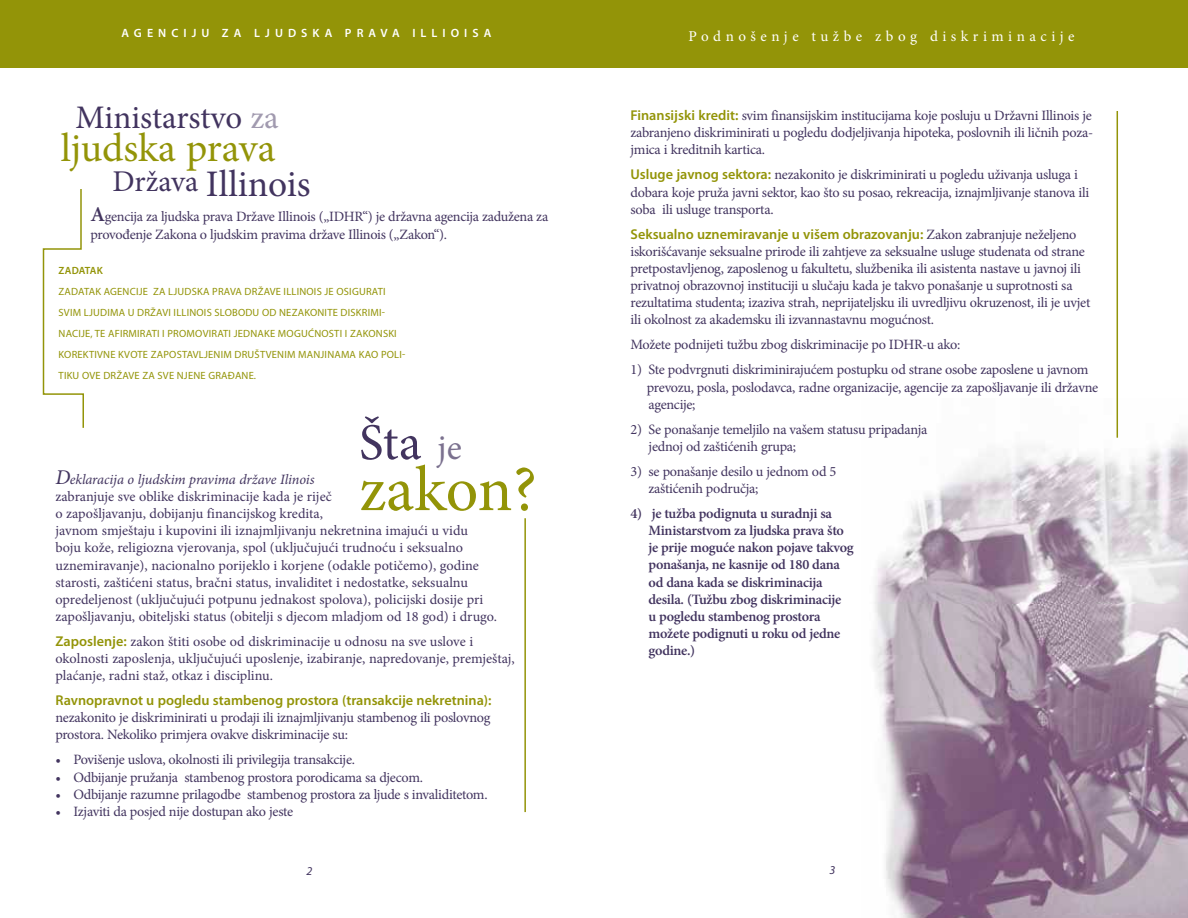
<style>
.page{position:relative;width:1188px;height:918px;background:#fff}
.page>*{position:absolute;margin:0;border:0;box-sizing:border-box;transform-origin:0 0}
.t1{font:64.05px "Minion Pro";letter-spacing:-.005em;color:#939408}
.t2{font:51.6px "Minion Pro";color:#42345f}
.t3{font:40.5px "Minion Pro";letter-spacing:-.005em;color:#939408}
.t4{font:37.5px "Minion Pro";color:#42345f}
.t5{font:32.85px "Minion Pro";letter-spacing:-.005em;color:#42345f}
.t6{font:15px "Minion Pro";letter-spacing:.3em;color:#fff}
.t7{font:14.25px/17.1px "Minion Pro";letter-spacing:-.02em;color:#42345f}
.t8{font:14.25px/17.1px "Minion Pro";color:#42345f}
.t9{font:600 14.25px/17.1px "Minion Pro";letter-spacing:-.02em;color:#42345f}
.t10{font:600 14.25px "Myriad Pro";color:#939408}
.t11{font:600 12px "Myriad Pro";letter-spacing:.46em;color:#fff}
.t12{font:italic 12px "Myriad Pro";color:#42345f}
.t13{font:10.5px/21px "Myriad Pro";letter-spacing:.02em;color:#939408}
.t14{font:600 10.5px "Myriad Pro";letter-spacing:.01em;color:#939408}
.s1{color:#a19aaf}
.s2{font-size:30.15px}
.s3{font-weight:600;font-size:21px}
.s4{font-size:35.55px;color:#7b718f}
.s5{font-style:italic;font-size:21px}
.s6{font-style:italic}
.s7{font-family:"Myriad Pro";font-weight:600;color:#939408}
.s8{font-family:"Minion Pro";font-weight:400;color:#42345f}
</style>
<div class="page">
<img style="left:873px;top:398px;width:315px;height:520px">
<hr style="left:524px;top:518px;width:2px;height:294px;background:#939408">
<div style="left:0;top:0;width:1188px;height:68px;background:#939408"></div>
<hr style="left:1117px;top:111px;width:1px;height:327px;background:#939408">
<svg style="left:42px;top:189px;width:42px;height:239px"></svg>
<p class="t11" style="left:122px;top:26px;width:111px">Agenciju za</p>
<p class="t11" style="left:254px;top:26px;width:33px">ljuds</p>
<p class="t11" style="left:313px;top:26px;width:141px">ka pra va Illioisa</p>
<p class="t6" style="left:689px;top:26px;width:388px">Podnošenje tužbe zbog diskriminacije</p>
<h3 class="t5" style="left:76px;top:96px;width:205px">Ministarstvo <span class="s1">za</span></h3>
<h3 class="t3" style="left:61px;top:121px;width:216px">ljudska prava</h3>
<h3 class="t4" style="left:112px;top:159px;width:200px"><span class="s2">Država</span> Illinois</h3>
<p class="t7" style="left:91px;top:208px;width:459px"><span class="s3">A</span>gencija za ljudska prava Države Illinois („IDHR“) je državna agencija zadužena za provođenje Zakona o ljudskim pravima države Illinois („Zakon“).</p>
<p class="t14" style="left:59px;top:263px;width:45px">ZADATAK</p>
<p class="t13" style="left:59px;top:280px;width:348px">ZADATAK AGENCIJE ZA LJUDSKA PRAVA DRŽAVE ILLINOIS JE OSIGURATI SVIM LJUDIMA U DRŽAVI ILLINOIS SLOBODU OD NEZAKONITE DISKRIMI-NACIJE, TE AFIRMIRATI I PROMOVIRATI JEDNAKE MOGUĆNOSTI I ZAKONSKI KOREKTIVNE KVOTE ZAPOSTAVLJENIM DRUŠTVENIM MANJINAMA KAO POLI-TIKU OVE DRŽAVE ZA SVE NJENE GRAĐANE.</p>
<h2 class="t2" style="left:359px;top:408px;width:104px">Šta <span class="s4">je</span></h2>
<h1 class="t1" style="left:359px;top:447px;width:179px">zakon?</h1>
<p class="t8" style="left:55px;top:471px;width:443px"><span class="s5">D</span><span class="s6">eklaracija o ljudskim pravima države Ilinois<br></span>zabranjuje sve oblike diskriminacije kada je riječ<br>o zapošljavanju, dobijanju financijskog kredita,<br>javnom smještaju i kupovini ili iznajmljivanju nekretnina imajući u vidu boju kože, religiozna vjerovanja, spol (uključujući trudnoću i seksualno uznemiravanje), nacionalno porijeklo i korjene (odakle potičemo), godine starosti, zaštićeni status, bračni status, invaliditet i nedostatke, seksualnu opredeljenost (uključujući potpunu jednakost spolova), policijski dosije pri zapošljavanju, obiteljski status (obitelji s djecom mladjom od 18 god) i drugo.</p>
<p class="t8" style="left:55px;top:633px;width:461px"><span class="s7">Zaposlenje:</span> zakon štiti osobe od diskriminacije u odnosu na sve uslove i okolnosti zaposlenja, uključujući uposlenje, izabiranje, napredovanje, premještaj, plaćanje, radni staž, otkaz i disciplinu.</p>
<p class="t10" style="left:55px;top:691px;width:438px">Ravnopravnot u pogledu stambenog prostora (transakcije nekretnina):</p>
<p class="t7" style="left:55px;top:709px;width:437px">nezakonito je diskriminirati u prodaji ili iznajmljivanju stambenog ili poslovnog prostora. Nekoliko primjera ovakve diskriminacije su:</p>
<p class="t7" style="left:55px;top:751px;width:301px">• Povišenje uslova, okolnosti ili privilegija transakcije.</p>
<p class="t7" style="left:55px;top:769px;width:369px">• Odbijanje pružanja stambenog prostora porodicama sa djecom.</p>
<p class="t7" style="left:55px;top:786px;width:434px">• Odbijanje razumne prilagodbe stambenog prostora za ljude s invaliditetom.</p>
<p class="t7" style="left:55px;top:803px;width:239px">• Izjaviti da posjed nije dostupan ako jeste</p>
<p class="t7" style="left:631px;top:107px;width:464px;text-align:justify"><span class="s7">Finansijski kredit:</span> svim finansijskim institucijama koje posluju u Državni Illinois je zabranjeno diskriminirati u pogledu dodjeljivanja hipoteka, poslovnih ili ličnih poza&shy;jmica i kreditnih kartica.</p>
<p class="t7" style="left:631px;top:166px;width:460px"><span class="s7">Usluge javnog sektora:</span> nezakonito je diskriminirati u pogledu uživanja usluga i dobara koje pruža javni sektor, kao što su posao, rekreacija, iznajmljivanje stanova ili soba ili usluge transporta.</p>
<p class="t10" style="left:631px;top:225px;width:447px">Seksualno uznemiravanje u višem obrazovanju: <span class="s8">Zakon zabranjuje neželjeno</span></p>
<p class="t7" style="left:631px;top:243px;width:461px">iskorišćavanje seksualne prirode ili zahtjeve za seksualne usluge studenata od strane pretpostavljenog, zaposlenog u fakultetu, službenika ili asistenta nastave u javnoj ili privatnoj obrazovnoj instituciji u slučaju kada je takvo ponašanje u suprotnosti sa rezultatima studenta; izaziva strah, neprijateljsku ili uvredljivu okruzenost, ili je uvjet ili okolnost za akademsku ili izvannastavnu mogućnost.</p>
<p class="t7" style="left:631px;top:336px;width:331px">Možete podnijeti tužbu zbog diskriminacije po IDHR-u ako:</p>
<p class="t7" style="left:647px;top:361px;width:453px;text-indent:-16px">1) Ste podvrgnuti diskriminirajućem postupku od strane osobe zaposlene u javnom prevozu, posla, poslodavca, radne organizacije, agencije za zapošljavanje ili državne agencije;</p>
<p class="t7" style="left:649px;top:421px;width:280px;text-indent:-18px">2) Se ponašanje temeljilo na vašem statusu pripadanja jednoj od zaštićenih grupa;</p>
<p class="t7" style="left:649px;top:463px;width:189px;text-indent:-18px">3) se ponašanje desilo u jednom od 5 zaštićenih područja;</p>
<p class="t9" style="left:649px;top:505px;width:207px;text-indent:-18px">4) je tužba podignuta u suradnji sa<br>Ministarstvom za ljudska prava što je prije moguće nakon pojave takvog ponašanja, ne kasnije od 180 dana od dana kada se diskriminacija desila. (Tužbu zbog diskriminacije<br>u pogledu stambenog prostora možete podignuti u roku od jedne godine.)</p>
<p class="t12" style="left:306px;top:863px;width:7px">2</p>
<p class="t12" style="left:830px;top:863px;width:7px">3</p>
</div>
